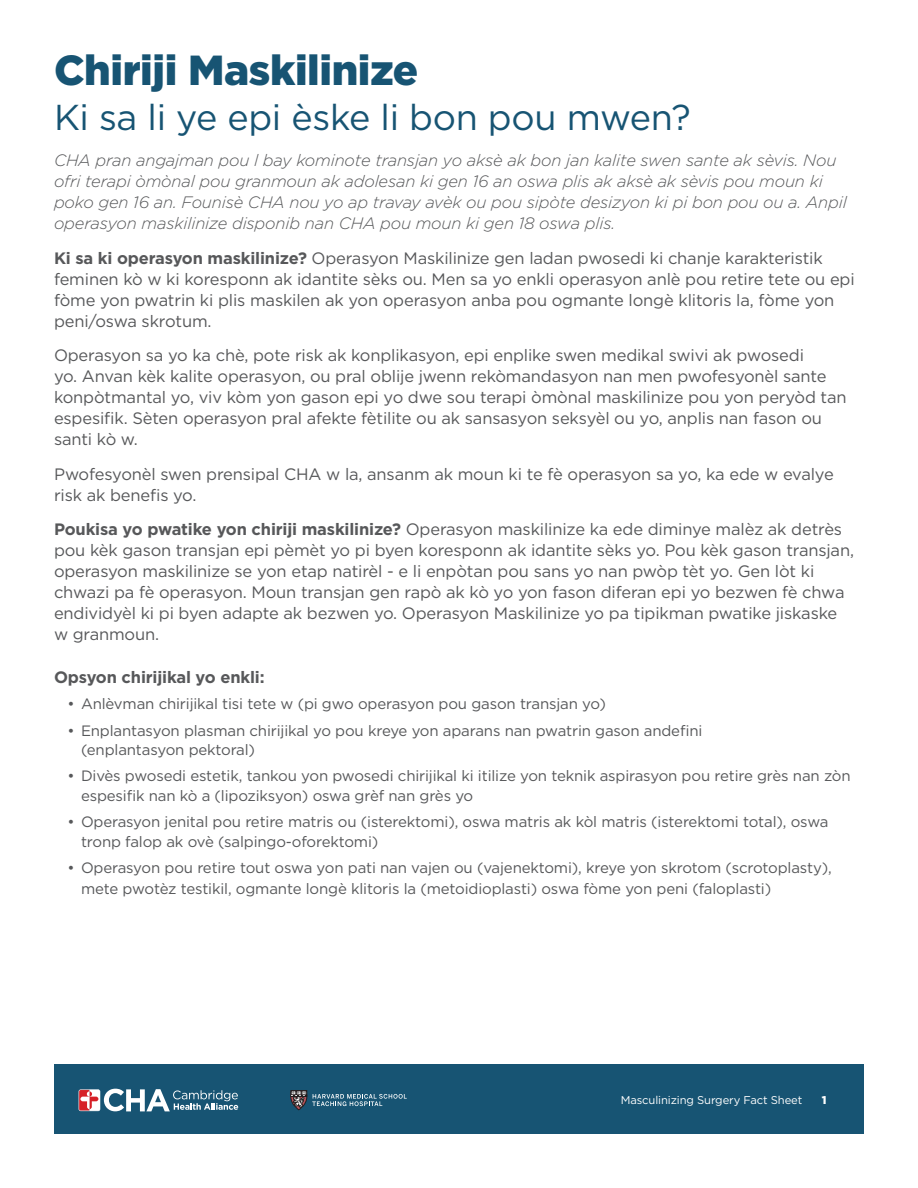
<style>
.page{position:relative;width:918px;height:1188px;background:#fff}
.page>*{position:absolute;margin:0;border:0;box-sizing:border-box;transform-origin:0 0}
.t1{font:900 42px "Gotham";letter-spacing:-.01em;color:#175473}
.t2{font:36px "Gotham";letter-spacing:-.01em;color:#175473}
.Body{font:16.5px/21px "Gotham";letter-spacing:-.01em;color:#57585a}
.Body-2{font:italic 300 16.5px/21px "Gotham";letter-spacing:-.01em;color:#57585a}
.t3{font:700 16.5px "Gotham";letter-spacing:-.01em;color:#57585a}
.t4{font:15px/19.5px "Gotham";letter-spacing:-.01em;color:#57585a}
.t5{font:11.25px "Gotham";letter-spacing:-.01em;color:#fff}
.t6{font:900 11.25px "Gotham";color:#fff}
.s1{font-weight:700}
</style>
<div class="page">
<div style="left:54px;top:1065px;width:810px;height:69px;background:#175473"></div>
<svg style="left:79px;top:1089px;width:159px;height:22px"></svg>
<svg style="left:291px;top:1090px;width:116px;height:20px"></svg>
<p class="t1" style="left:54px;top:42px;width:366px">Chiriji Maskilinize</p>
<p class="t2" style="left:54px;top:95px;width:638px">Ki sa li ye epi èske li bon pou mwen?</p>
<p class="Body-2" style="left:54px;top:150px;width:794px">CHA pran angajman pou l bay kominote transjan yo aksè ak bon jan kalite swen sante ak sèvis. Nou ofri terapi òmònal pou granmoun ak adolesan ki gen 16 an oswa plis ak aksè ak sèvis pou moun ki poko gen 16 an. Founisè CHA nou yo ap travay avèk ou pou sipòte desizyon ki pi bon pou ou a. Anpil operasyon maskilinize disponib nan CHA pou moun ki gen 18 oswa plis.</p>
<p class="Body" style="left:54px;top:247px;width:802px"><span class="s1">Ki sa ki operasyon maskilinize?</span> Operasyon Maskilinize gen ladan pwosedi ki chanje karakteristik feminen kò w ki koresponn ak idantite sèks ou. Men sa yo enkli operasyon anlè pou retire tete ou epi fòme yon pwatrin ki plis maskilen ak yon operasyon anba pou ogmante longè klitoris la, fòme yon peni/oswa skrotum.</p>
<p class="Body" style="left:54px;top:345px;width:794px">Operasyon sa yo ka chè, pote risk ak konplikasyon, epi enplike swen medikal swivi ak pwosedi<br>yo. Anvan kèk kalite operasyon, ou pral oblije jwenn rekòmandasyon nan men pwofesyonèl sante konpòtmantal yo, viv kòm yon gason epi yo dwe sou terapi òmònal maskilinize pou yon peryòd tan espesifik. Sèten operasyon pral afekte fètilite ou ak sansasyon seksyèl ou yo, anplis nan fason ou santi kò w.</p>
<p class="Body" style="left:54px;top:463px;width:781px">Pwofesyonèl swen prensipal CHA w la, ansanm ak moun ki te fè operasyon sa yo, ka ede w evalye risk ak benefis yo.</p>
<p class="Body" style="left:54px;top:519px;width:802px"><span class="s1">Poukisa yo pwatike yon chiriji maskilinize?</span> Operasyon maskilinize ka ede diminye malèz ak detrès pou kèk gason transjan epi pèmèt yo pi byen koresponn ak idantite sèks yo. Pou kèk gason transjan, operasyon maskilinize se yon etap natirèl - e li enpòtan pou sans yo nan pwòp tèt yo. Gen lòt ki chwazi pa fè operasyon. Moun transjan gen rapò ak kò yo yon fason diferan epi yo bezwen fè chwa endividyèl ki pi byen adapte ak bezwen yo. Operasyon Maskilinize yo pa tipikman pwatike jiskaske w granmoun.</p>
<h3 class="t3" style="left:54px;top:666px;width:212px">Opsyon chirijikal yo enkli:</h3>
<p class="t4" style="left:68px;top:694px;width:540px">• Anlèvman chirijikal tisi tete w (pi gwo operasyon pou gason transjan yo)</p>
<p class="t4" style="left:81px;top:720px;width:623px;text-indent:-14px">• Enplantasyon plasman chirijikal yo pou kreye yon aparans nan pwatrin gason andefini (enplantasyon pektoral)</p>
<p class="t4" style="left:81px;top:766px;width:771px;text-indent:-14px">• Divès pwosedi estetik, tankou yon pwosedi chirijikal ki itilize yon teknik aspirasyon pou retire grès nan zòn espesifik nan kò a (lipoziksyon) oswa grèf nan grès yo</p>
<p class="t4" style="left:81px;top:812px;width:749px;text-indent:-14px">• Operasyon jenital pou retire matris ou (isterektomi), oswa matris ak kòl matris (isterektomi total), oswa tronp falop ak ovè (salpingo-oforektomi)</p>
<p class="t4" style="left:81px;top:857px;width:752px;line-height:21px;text-indent:-14px">• Operasyon pou retire tout oswa yon pati nan vajen ou (vajenektomi), kreye yon skrotom (scrotoplasty), mete pwotèz testikil, ogmante longè klitoris la (metoidioplasti) oswa fòme yon peni (faloplasti)</p>
<p class="t5" style="left:621px;top:1093px;width:183px">Masculinizing Surgery Fact Sheet</p>
<p class="t6" style="left:822px;top:1092px;width:6px">1</p>
</div>
